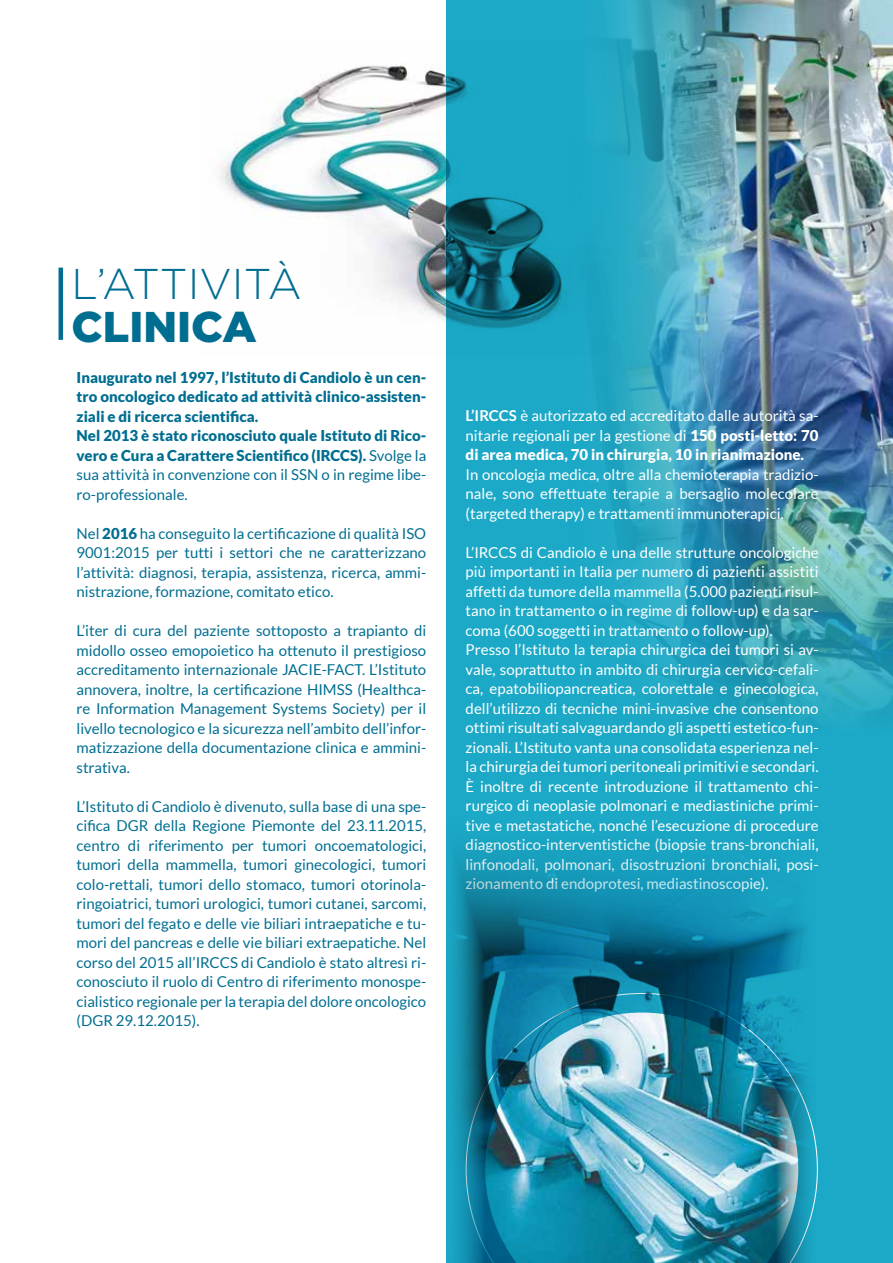
<style>
.page{position:relative;width:893px;height:1263px;background:#fff}
.page>*{position:absolute;margin:0;border:0;box-sizing:border-box;transform-origin:0 0}
.t1{font:300 43.05px "Gotham";color:#006e91}
.t2{font:900 43.05px "Gotham";color:#006e91}
.t3{font:15px/19.5px "Lato";color:#fff;text-align:justify}
.t4{font:15px/19.5px "Lato";color:#006e91;text-align:justify}
.t5{font:900 15px/19.5px "Lato";color:#006e91}
.s1{font-weight:400}
.s2{font-weight:900}
.s3{font-weight:700}
</style>
<div class="page">
<div style="left:446px;top:0;width:447px;height:1263px;background:#1ba9c7"></div>
<hr style="left:59px;top:268px;width:4px;height:72px;background:#006e91">
<img style="left:217px;top:63px;width:340px;height:266px">
<img style="left:557px;top:0;width:336px;height:718px">
<img style="left:454px;top:854px;width:364px;height:409px">
<h1 class="t1" style="left:72px;top:257px;width:232px">L’ATTIVITÀ</h1>
<h1 class="t2" style="left:72px;top:297px;width:187px">CLINICA</h1>
<p class="t5" style="left:77px;top:367px;width:351px">Inaugurato nel 1997, l’Istituto di Candiolo è un cen&shy;tro oncologico dedicato ad attività clinico-assisten&shy;ziali e di ricerca scientifica.<br>Nel 2013 è stato riconosciuto quale Istituto di Rico&shy;vero e Cura a Carattere Scientifico (IRCCS). <span class="s1">Svolge la sua attività in convenzione con il SSN o in regime libe&shy;ro-professionale.</span></p>
<p class="t4" style="left:77px;top:523px;width:351px">Nel <span class="s2">2016</span> ha conseguito la certificazione di qualità ISO 9001:2015 per tutti i settori che ne caratterizzano l’attività: diagnosi, terapia, assistenza, ricerca, ammi&shy;nistrazione, formazione, comitato etico.</p>
<p class="t4" style="left:77px;top:621px;width:351px">L’iter di cura del paziente sottoposto a trapianto di midollo osseo emopoietico ha ottenuto il prestigioso accreditamento internazionale JACIE-FACT. L’Istituto annovera, inoltre, la certificazione HIMSS (Healthca&shy;re Information Management Systems Society) per il livello tecnologico e la sicurezza nell’ambito dell’infor&shy;matizzazione della documentazione clinica e ammini&shy;strativa.</p>
<p class="t4" style="left:77px;top:796px;width:351px">L’Istituto di Candiolo è divenuto, sulla base di una spe&shy;cifica DGR della Regione Piemonte del 23.11.2015, centro di riferimento per tumori oncoematologici, tumori della mammella, tumori ginecologici, tumori colo-rettali, tumori dello stomaco, tumori otorinola&shy;ringoiatrici, tumori urologici, tumori cutanei, sarcomi, tumori del fegato e delle vie biliari intraepatiche e tu&shy;mori del pancreas e delle vie biliari extraepatiche. Nel corso del 2015 all’IRCCS di Candiolo è stato altresì ri&shy;conosciuto il ruolo di Centro di riferimento monospe&shy;cialistico regionale per la terapia del dolore oncologico (DGR 29.12.2015).</p>
<p class="t3" style="left:466px;top:406px;width:354px"><span class="s3">L’IRCCS</span> è autorizzato ed accreditato dalle autorità sa&shy;nitarie regionali per la gestione di <span class="s2">150 posti-letto: 70 di area medica, 70 in chirurgia, 10 in rianimazione.</span></p>
<p class="t3" style="left:466px;top:465px;width:354px">In oncologia medica, oltre alla chemioterapia tradizio&shy;nale, sono effettuate terapie a bersaglio molecolare (targeted therapy) e trattamenti immunoterapici.</p>
<p class="t3" style="left:466px;top:543px;width:354px;text-align:left">L’IRCCS di Candiolo è una delle strutture oncologiche più importanti in Italia per numero di pazienti assistiti affetti da tumore della mammella (5.000 pazienti risul&shy;tano in trattamento o in regime di follow-up) e da sar&shy;coma (600 soggetti in trattamento o follow-up).<br>Presso l’Istituto la terapia chirurgica dei tumori si av&shy;vale, soprattutto in ambito di chirurgia cervico-cefali&shy;ca, epatobiliopancreatica, colorettale e ginecologica, dell’utilizzo di tecniche mini-invasive che consentono ottimi risultati salvaguardando gli aspetti estetico-fun&shy;zionali. L’Istituto vanta una consolidata esperienza nel&shy;la chirurgia dei tumori peritoneali primitivi e secondari.<br>È inoltre di recente introduzione il trattamento chi&shy;rurgico di neoplasie polmonari e mediastiniche primi&shy;tive e metastatiche, nonché l’esecuzione di procedure diagnostico-interventistiche (biopsie trans-bronchiali, linfonodali, polmonari, disostruzioni bronchiali, posi&shy;zionamento di endoprotesi, mediastinoscopie).</p>
</div>
